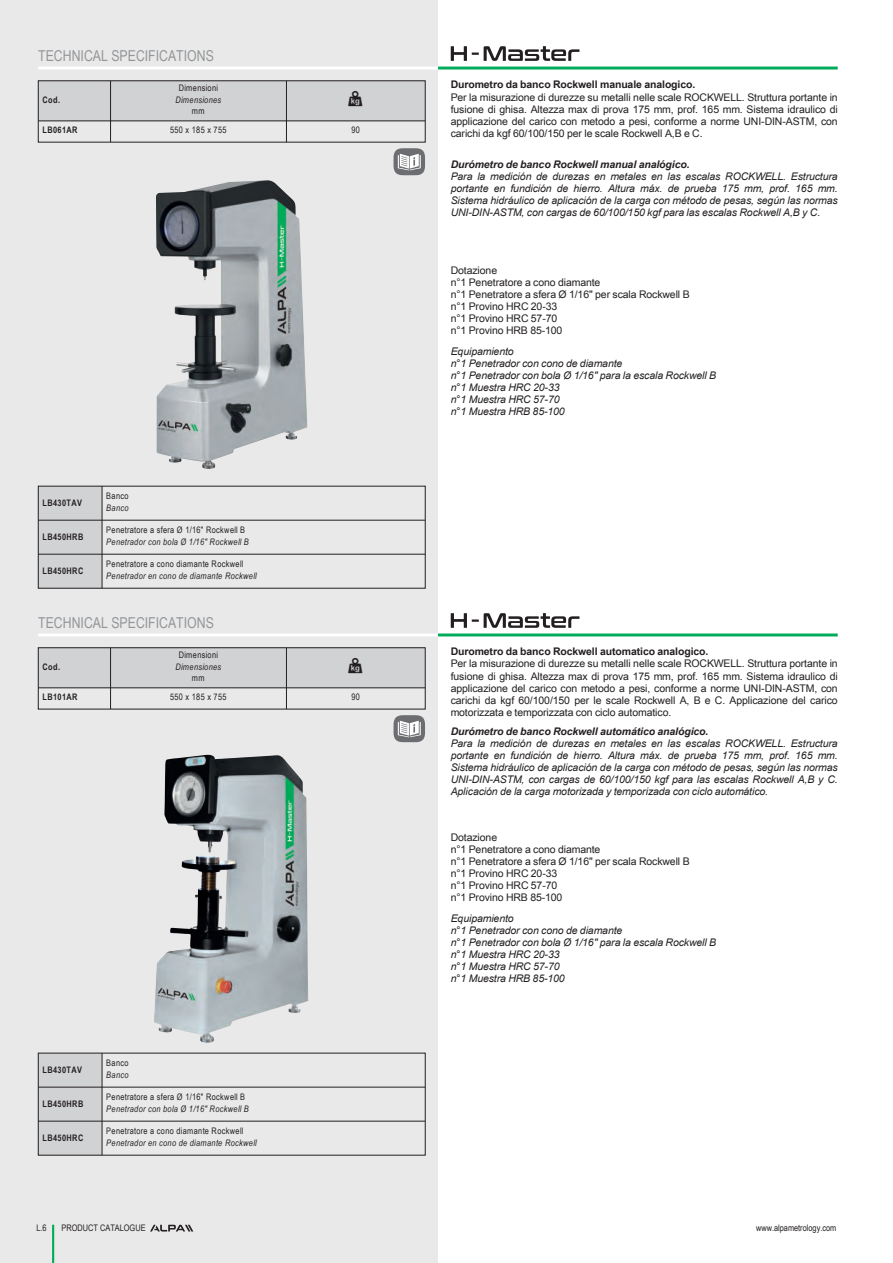
<style>
.page{position:relative;width:893px;height:1263px;background:#fff}
.page>*{position:absolute;margin:0;border:0;box-sizing:border-box;transform-origin:0 0}
.t1{font:15px "Arial Link Narrow";color:#939598}
.t2{font:italic 10.5px/12px "Arial Link";letter-spacing:-.01em;color:#231f20;text-align:justify}
.t3{font:10.5px/12px "Arial Link";letter-spacing:-.01em;color:#231f20;text-align:justify}
.t4{font:700 10.5px "Arial Link";letter-spacing:-.01em;color:#231f20}
.t5{font:italic 700 10.5px "Arial Link";letter-spacing:-.01em;color:#231f20}
.t6{font:9px "Arial Link Narrow";letter-spacing:.04em;color:#231f20}
.t7{font:italic 9px "Arial Link Narrow";letter-spacing:.04em;color:#231f20}
.t8{font:700 9px "Arial Link Narrow";letter-spacing:.045em;color:#231f20}
.t9{font:9px "Arial Link Narrow";color:#231f20}
</style>
<div class="page">
<div style="left:0;top:0;width:438px;height:1263px;background:#e9e9e9"></div>
<svg style="left:150px;top:1225px;width:43px;height:6px"></svg>
<hr style="left:52px;top:1225px;width:2px;height:38px;background:#00ab5b">
<hr style="left:438px;top:67px;width:400px;height:3px;background:#00ab5b">
<svg style="left:451px;top:46px;width:128px;height:15px"></svg>
<hr style="left:38px;top:67px;width:400px;height:3px;background:#fff">
<div style="left:38px;top:81px;width:73px;height:40px;background:#d1d2d4"></div>
<div style="left:111px;top:81px;width:175px;height:40px;background:#d1d2d4"></div>
<div style="left:286px;top:81px;width:139px;height:40px;background:#d1d2d4"></div>
<hr style="left:38px;top:121px;width:387px;height:1px;background:#231f20">
<hr style="left:110px;top:81px;width:1px;height:61px;background:#231f20">
<hr style="left:286px;top:81px;width:1px;height:61px;background:#231f20">
<img style="left:156px;top:180px;width:151px;height:289px">
<svg style="left:394px;top:148px;width:31px;height:27px"></svg>
<hr style="left:438px;top:633px;width:400px;height:3px;background:#00ab5b">
<svg style="left:451px;top:613px;width:128px;height:15px"></svg>
<hr style="left:38px;top:633px;width:400px;height:3px;background:#fff">
<div style="left:38px;top:648px;width:73px;height:40px;background:#d1d2d4"></div>
<div style="left:111px;top:648px;width:175px;height:40px;background:#d1d2d4"></div>
<div style="left:286px;top:648px;width:139px;height:40px;background:#d1d2d4"></div>
<hr style="left:38px;top:687px;width:387px;height:1px;background:#231f20">
<hr style="left:110px;top:648px;width:1px;height:61px;background:#231f20">
<hr style="left:286px;top:648px;width:1px;height:61px;background:#231f20">
<div style="left:38px;top:647px;width:387px;height:62px;border:1px solid #231f20"></div>
<img style="left:154px;top:754px;width:154px;height:289px">
<svg style="left:394px;top:715px;width:31px;height:27px"></svg>
<div style="left:38px;top:1053px;width:64px;height:34px;background:#d1d2d4"></div>
<div style="left:38px;top:1087px;width:64px;height:34px;background:#d1d2d4"></div>
<div style="left:38px;top:1121px;width:64px;height:34px;background:#d1d2d4"></div>
<hr style="left:38px;top:1087px;width:387px;height:1px;background:#231f20">
<hr style="left:38px;top:1121px;width:387px;height:1px;background:#231f20">
<hr style="left:102px;top:1053px;width:1px;height:102px;background:#231f20">
<div style="left:38px;top:486px;width:64px;height:34px;background:#d1d2d4"></div>
<div style="left:38px;top:520px;width:64px;height:34px;background:#d1d2d4"></div>
<div style="left:38px;top:554px;width:64px;height:34px;background:#d1d2d4"></div>
<hr style="left:38px;top:520px;width:387px;height:1px;background:#231f20">
<hr style="left:38px;top:554px;width:387px;height:1px;background:#231f20">
<hr style="left:102px;top:486px;width:1px;height:102px;background:#231f20">
<h1 class="t1" style="left:38px;top:47px;width:177px">TECHNICAL SPECIFICATIONS</h1>
<p class="t8" style="left:43px;top:94px;width:19px">Cod.</p>
<p class="t6" style="left:179px;top:83px;width:41px">Dimensioni</p>
<p class="t7" style="left:175px;top:94px;width:47px">Dimensiones</p>
<p class="t6" style="left:192px;top:106px;width:14px">mm</p>
<p class="t8" style="left:43px;top:125px;width:37px">LB061AR</p>
<p class="t6" style="left:170px;top:125px;width:58px">550 x 185 x 755</p>
<p class="t6" style="left:351px;top:125px;width:10px">90</p>
<p class="t8" style="left:43px;top:498px;width:41px">LB430TAV</p>
<p class="t8" style="left:43px;top:532px;width:42px">LB450HRB</p>
<p class="t8" style="left:43px;top:566px;width:42px">LB450HRC</p>
<p class="t6" style="left:106px;top:491px;width:24px">Banco</p>
<p class="t7" style="left:106px;top:502px;width:24px">Banco</p>
<p class="t6" style="left:106px;top:525px;width:140px">Penetratore a sfera Ø 1/16" Rockwell B</p>
<p class="t7" style="left:106px;top:536px;width:144px">Penetrador con bola Ø 1/16" Rockwell B</p>
<p class="t6" style="left:106px;top:559px;width:139px">Penetratore a cono diamante Rockwell</p>
<p class="t7" style="left:106px;top:570px;width:152px">Penetrador en cono de diamante Rockwell</p>
<h1 class="t1" style="left:38px;top:614px;width:177px">TECHNICAL SPECIFICATIONS</h1>
<p class="t8" style="left:43px;top:661px;width:19px">Cod.</p>
<p class="t6" style="left:179px;top:650px;width:41px">Dimensioni</p>
<p class="t7" style="left:175px;top:661px;width:47px">Dimensiones</p>
<p class="t6" style="left:192px;top:672px;width:14px">mm</p>
<p class="t8" style="left:43px;top:692px;width:37px">LB101AR</p>
<p class="t6" style="left:170px;top:692px;width:58px">550 x 185 x 755</p>
<p class="t6" style="left:351px;top:692px;width:10px">90</p>
<p class="t8" style="left:43px;top:1064px;width:41px">LB430TAV</p>
<p class="t8" style="left:43px;top:1098px;width:42px">LB450HRB</p>
<p class="t8" style="left:43px;top:1133px;width:42px">LB450HRC</p>
<p class="t6" style="left:106px;top:1058px;width:24px">Banco</p>
<p class="t7" style="left:106px;top:1069px;width:24px">Banco</p>
<p class="t6" style="left:106px;top:1092px;width:140px">Penetratore a sfera Ø 1/16" Rockwell B</p>
<p class="t7" style="left:106px;top:1103px;width:144px">Penetrador con bola Ø 1/16" Rockwell B</p>
<p class="t6" style="left:106px;top:1126px;width:139px">Penetratore a cono diamante Rockwell</p>
<p class="t7" style="left:106px;top:1137px;width:152px">Penetrador en cono de diamante Rockwell</p>
<p class="t4" style="left:451px;top:79px;width:246px">Durometro da banco Rockwell manuale analogico.</p>
<p class="t3" style="left:451px;top:91px;width:389px">Per la misurazione di durezze su metalli nelle scale ROCKWELL. Struttura portante in fusione di ghisa. Altezza max di prova 175 mm, prof. 165 mm. Sistema idraulico di applicazione del carico con metodo a pesi, conforme a norme UNI-DIN-ASTM, con carichi da kgf 60/100/150 per le scale Rockwell A,B e C.</p>
<p class="t5" style="left:451px;top:158px;width:240px">Durómetro de banco Rockwell manual analógico.</p>
<p class="t2" style="left:451px;top:170px;width:389px">Para la medición de durezas en metales en las escalas ROCKWELL. Estructura portante en fundición de hierro. Altura máx. de prueba 175 mm, prof. 165 mm.<br>Sistema hidráulico de aplicación de la carga con método de pesas, según las normas UNI-DIN-ASTM, con cargas de 60/100/150 kgf para las escalas Rockwell A,B y C.</p>
<p class="t3" style="left:451px;top:264px;width:240px;text-align:left">Dotazione<br>n°1 Penetratore a cono diamante<br>n°1 Penetratore a sfera Ø 1/16" per scala Rockwell B n°1 Provino HRC 20-33<br>n°1 Provino HRC 57-70<br>n°1 Provino HRB 85-100</p>
<p class="t2" style="left:451px;top:345px;width:267px;text-align:left">Equipamiento<br>n°1 Penetrador con cono de diamante<br>n°1 Penetrador con bola Ø 1/16" para la escala Rockwell B n°1 Muestra HRC 20-33<br>n°1 Muestra HRC 57-70<br>n°1 Muestra HRB 85-100</p>
<p class="t4" style="left:451px;top:646px;width:259px">Durometro da banco Rockwell automatico analogico.</p>
<p class="t3" style="left:451px;top:658px;width:389px">Per la misurazione di durezze su metalli nelle scale ROCKWELL. Struttura portante in fusione di ghisa. Altezza max di prova 175 mm, prof. 165 mm. Sistema idraulico di applicazione del carico con metodo a pesi, conforme a norme UNI-DIN-ASTM, con carichi da kgf 60/100/150 per le scale Rockwell A, B e C. Applicazione del carico motorizzata e temporizzata con ciclo automatico.</p>
<p class="t5" style="left:451px;top:725px;width:259px">Durómetro de banco Rockwell automático analógico.</p>
<p class="t2" style="left:451px;top:737px;width:389px">Para la medición de durezas en metales en las escalas ROCKWELL. Estructura portante en fundición de hierro. Altura máx. de prueba 175 mm, prof. 165 mm.<br>Sistema hidráulico de aplicación de la carga con método de pesas, según las normas UNI-DIN-ASTM, con cargas de 60/100/150 kgf para las escalas Rockwell A,B y C.<br>Aplicación de la carga motorizada y temporizada con ciclo automático.</p>
<p class="t3" style="left:451px;top:831px;width:240px;text-align:left">Dotazione<br>n°1 Penetratore a cono diamante<br>n°1 Penetratore a sfera Ø 1/16" per scala Rockwell B n°1 Provino HRC 20-33<br>n°1 Provino HRC 57-70<br>n°1 Provino HRB 85-100</p>
<p class="t2" style="left:451px;top:912px;width:267px;text-align:left">Equipamiento<br>n°1 Penetrador con cono de diamante<br>n°1 Penetrador con bola Ø 1/16" para la escala Rockwell B n°1 Muestra HRC 20-33<br>n°1 Muestra HRC 57-70<br>n°1 Muestra HRB 85-100</p>
<p class="t6" style="left:36px;top:1222px;width:12px">L.6</p>
<p class="t9" style="left:62px;top:1223px;width:86px">PRODUCT CATALOGUE</p>
<p class="t9" style="left:756px;top:1223px;width:82px">www.alpametrology.com</p>
</div>
